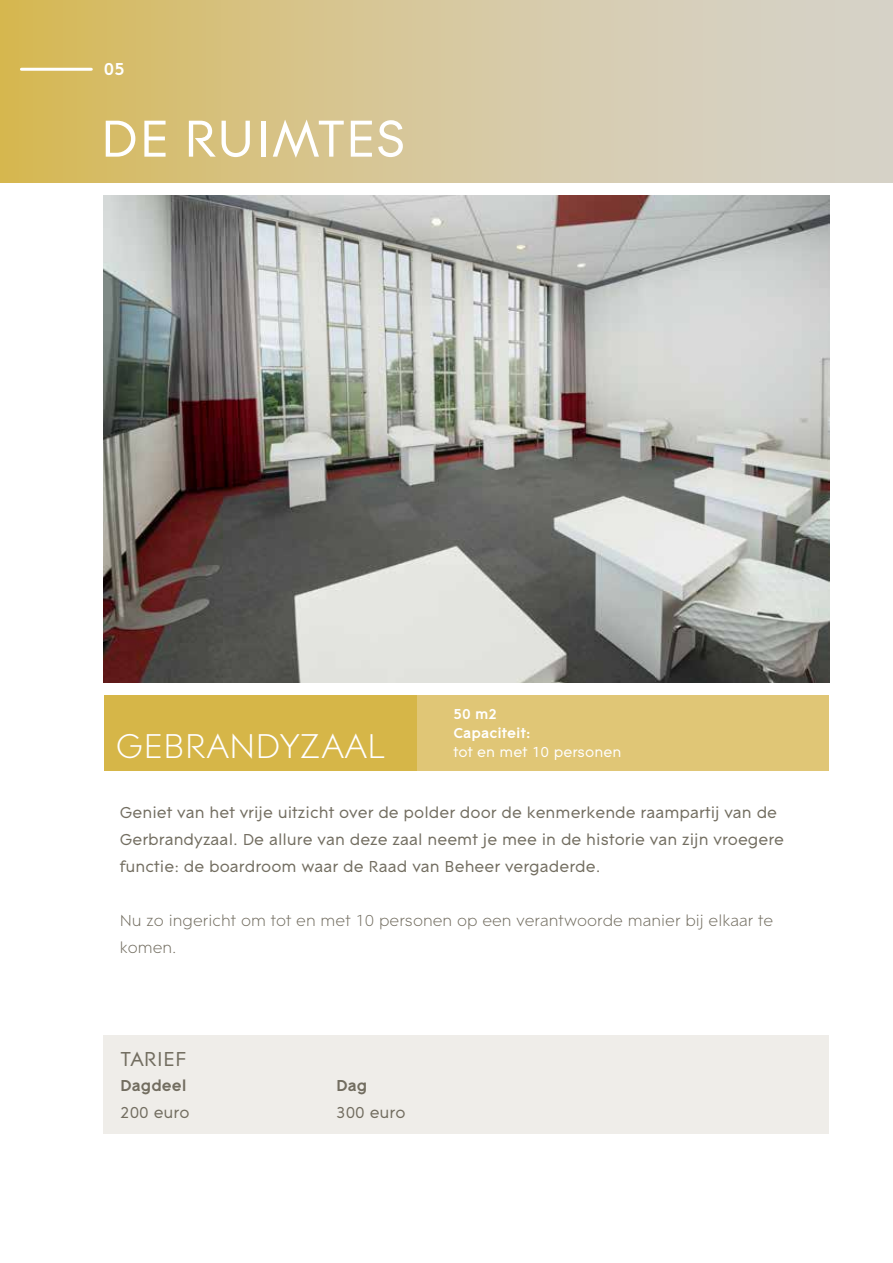
<style>
.page{position:relative;width:893px;height:1263px;background:#fff}
.page>*{position:absolute;margin:0;border:0;box-sizing:border-box;transform-origin:0 0}
.t1{font:54px "Contax Pro 55 Sm Cap";color:#fff}
.t2{font:35.85px "Contax Pro 45 Lig";color:#fff}
.t3{font:21px "Contax Pro 55";color:#726d60}
.t4{font:700 18px "Contax Pro 75";color:#fff}
.t5{font:16.5px/27px "Contax Pro 55";color:#726d60}
.t6{font:16.5px/27px "Contax Pro 45 Lig";color:#726d60}
.t7{font:700 16.5px "Contax Pro 75";color:#726d60}
.t8{font:15px "Contax Pro 55";color:#fff}
.t9{font:700 15px/19px "Contax Pro 75";color:#fff}
</style>
<div class="page">
<img style="left:104px;top:195px;width:725px;height:487px">
<div style="left:115px;top:695px;width:714px;height:76px;background:#e0c676"></div>
<div style="left:104px;top:695px;width:313px;height:76px;background:#d6b648"></div>
<div style="left:104px;top:1035px;width:725px;height:99px;background:#efede9"></div>
<div style="left:0;top:0;width:893px;height:183px;background:linear-gradient(to right,#d6b95c,#d7d5d6)"></div>
<hr style="left:21px;top:68px;width:70px;height:3px;background:#fff">
<p class="t4" style="left:104px;top:58px;width:22px">05</p>
<h1 class="t1" style="left:100px;top:105px;width:308px">DE RUIMTES</h1>
<h2 class="t2" style="left:116px;top:724px;width:271px">GEBRANDYZAAL</h2>
<p class="t9" style="left:453px;top:704px;width:79px">50 m2<br>Capaciteit:</p>
<p class="t8" style="left:453px;top:742px;width:170px">tot en met 10 personen</p>
<p class="t5" style="left:120px;top:798px;width:666px">Geniet van het vrije uitzicht over de polder door de kenmerkende raampartij van de<br>Gerbrandyzaal. De allure van deze zaal neemt je mee in de historie van zijn vroegere functie: de boardroom waar de Raad van Beheer vergaderde.</p>
<p class="t6" style="left:120px;top:906px;width:655px">Nu zo ingericht om tot en met 10 personen op een verantwoorde manier bij elkaar te komen.</p>
<p class="t3" style="left:121px;top:1046px;width:68px">TARIEF</p>
<p class="t7" style="left:120px;top:1075px;width:68px">Dagdeel</p>
<p class="t7" style="left:336px;top:1075px;width:33px">Dag</p>
<p class="t5" style="left:120px;top:1098px;width:71px">200 euro</p>
<p class="t5" style="left:336px;top:1098px;width:71px">300 euro</p>
</div>
